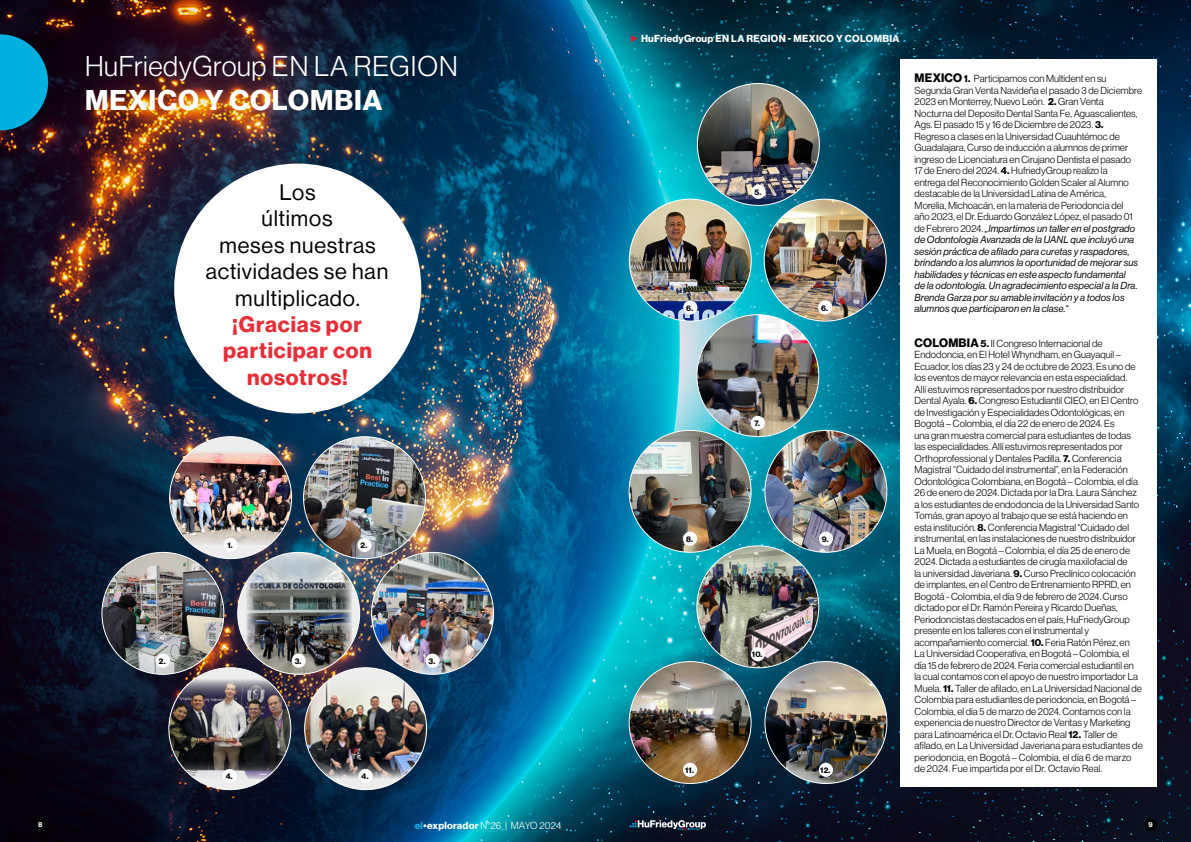
<style>
.page{position:relative;width:1191px;height:842px;background:#fff}
.page>*{position:absolute;margin:0;border:0;box-sizing:border-box;transform-origin:0 0}
.t1{font:28px "N Haas Grotesk DS Pro 45 Lt";letter-spacing:.02em;color:#fff}
.t2{font:28px "N Haas Grotesk DS Pro 75 Bd";letter-spacing:.035em;color:#fff}
.t3{font:22px/26.4px "N Haas Grotesk DS Pro 55 Rg";letter-spacing:.035em;color:#000;text-align:center}
.t4{font:22px/26.4px "N Haas Grotesk DS Pro 75 Bd";letter-spacing:.04em;color:#e72f39;text-align:center}
.t5{font:10px/11.5px "N Haas Grotesk DS Pro 45 Lt";letter-spacing:.005em;color:#000}
.t6{font:10px/11.5px "N Haas Grotesk DS Pro 56 It";letter-spacing:.005em;color:#000}
.t7{font:10px "N Haas Grotesk DS Pro 75 Bd";letter-spacing:.035em;color:#fff}
.t8{font:10px "N Haas Grotesk DS Pro 45 Lt";letter-spacing:.015em;color:#fff}
.t9{font:8px "N Haas Grotesk DS Pro 75 Bd";color:#000}
.t10{font:7px "N Haas Grotesk DS Pro 75 Bd";color:#fff}
.s1{font-family:"N Haas Grotesk DS Pro 75 Bd";font-size:12px}
.s2{font-family:"N Haas Grotesk DS Pro 75 Bd"}
.s3{font-family:"N Haas Grotesk DS Pro 45 Lt"}
.s4{font-family:"N Haas Grotesk DS Pro 75 Bd";color:#00b0e1}
.s5{font-family:"N Haas Grotesk DS Pro 75 Bd";color:#ededed}
</style>
<div class="page">
<img style="left:0;top:0;width:1191px;height:842px">
<div style="left:34px;top:818px;width:13px;height:13px;background:#000;border-radius:50%"></div>
<div style="left:1144px;top:818px;width:13px;height:13px;background:#000;border-radius:50%"></div>
<svg style="left:629px;top:820px;width:77px;height:10px"></svg>
<div style="left:174px;top:164px;width:247px;height:249px;background:#fff;border-radius:50%"></div>
<svg style="left:631px;top:35px;width:6px;height:7px"></svg>
<div style="left:900px;top:59px;width:257px;height:727px;background:#fff"></div>
<img style="left:102px;top:552px;width:122px;height:122px;border-radius:61px">
<img style="left:371px;top:552px;width:122px;height:122px">
<img style="left:303px;top:437px;width:122px;height:121px">
<div style="left:169px;top:668px;width:122px;height:122px;background:#ededed;border-radius:50%"></div>
<img style="left:169px;top:678px;width:122px;height:101px">
<div style="left:238px;top:552px;width:122px;height:122px;background:#ededed;border-radius:50%"></div>
<img style="left:246px;top:552px;width:105px;height:122px">
<div style="left:170px;top:437px;width:121px;height:122px;background:#ededed;border-radius:50%"></div>
<img style="left:170px;top:451px;width:121px;height:94px">
<div style="left:305px;top:668px;width:121px;height:122px;background:#ededed;border-radius:50%"></div>
<img style="left:305px;top:679px;width:121px;height:100px">
<div style="left:156px;top:653px;width:14px;height:15px;background:#fff;border-radius:50%"></div>
<div style="left:425px;top:653px;width:15px;height:15px;background:#fff;border-radius:50%"></div>
<div style="left:357px;top:538px;width:14px;height:14px;background:#fff;border-radius:50%"></div>
<div style="left:223px;top:769px;width:14px;height:14px;background:#fff;border-radius:50%"></div>
<div style="left:291px;top:653px;width:15px;height:15px;background:#fff;border-radius:50%"></div>
<div style="left:223px;top:538px;width:15px;height:14px;background:#fff;border-radius:50%"></div>
<div style="left:358px;top:769px;width:15px;height:14px;background:#fff;border-radius:50%"></div>
<img style="left:629px;top:661px;width:122px;height:122px;border-radius:61px">
<img style="left:629px;top:430px;width:122px;height:122px;border-radius:61px">
<img style="left:697px;top:315px;width:122px;height:122px;border-radius:61px">
<img style="left:697px;top:83px;width:122px;height:122px;border-radius:61px">
<img style="left:765px;top:661px;width:122px;height:122px;border-radius:61px">
<img style="left:765px;top:430px;width:122px;height:122px;border-radius:61px">
<img style="left:629px;top:199px;width:122px;height:122px;border-radius:61px">
<img style="left:697px;top:546px;width:122px;height:122px;border-radius:61px">
<img style="left:764px;top:199px;width:122px;height:122px;border-radius:61px">
<div style="left:683px;top:763px;width:14px;height:14px;background:#fff;border-radius:50%"></div>
<div style="left:683px;top:531px;width:14px;height:15px;background:#fff;border-radius:50%"></div>
<div style="left:750px;top:416px;width:15px;height:14px;background:#fff;border-radius:50%"></div>
<div style="left:751px;top:185px;width:14px;height:14px;background:#fff;border-radius:50%"></div>
<div style="left:819px;top:763px;width:14px;height:14px;background:#fff;border-radius:50%"></div>
<div style="left:819px;top:531px;width:14px;height:15px;background:#fff;border-radius:50%"></div>
<div style="left:683px;top:300px;width:14px;height:14px;background:#fff;border-radius:50%"></div>
<div style="left:750px;top:647px;width:15px;height:14px;background:#fff;border-radius:50%"></div>
<div style="left:818px;top:300px;width:14px;height:14px;background:#fff;border-radius:50%"></div>
<svg style="left:0;top:34px;width:48px;height:96px;background:#048bb4"></svg>
<h1 class="t1" style="left:85px;top:51px;width:374px">HuFriedyGroup EN LA REGION</h1>
<h1 class="t2" style="left:85px;top:84px;width:299px">MEXICO Y COLOMBIA</h1>
<h2 class="t3" style="left:206px;top:179px;width:184px">Los<br>últimos<br>meses nuestras actividades se han multiplicado.</h2>
<h2 class="t4" style="left:223px;top:311px;width:150px">¡Gracias por participar con nosotros!</h2>
<p class="t9" style="left:227px;top:541px;width:7px">1.</p>
<p class="t9" style="left:360px;top:541px;width:8px">2.</p>
<p class="t9" style="left:159px;top:656px;width:8px">2.</p>
<p class="t9" style="left:428px;top:656px;width:8px">3.</p>
<p class="t9" style="left:295px;top:656px;width:8px">3.</p>
<p class="t9" style="left:226px;top:772px;width:8px">4.</p>
<p class="t9" style="left:361px;top:772px;width:8px">4.</p>
<p class="t7" style="left:641px;top:33px;width:260px">HuFriedyGroup EN LA REGION - MEXICO Y COLOMBIA</p>
<p class="t9" style="left:754px;top:187px;width:8px">5.</p>
<p class="t9" style="left:686px;top:303px;width:8px">6.</p>
<p class="t9" style="left:821px;top:303px;width:8px">6.</p>
<p class="t9" style="left:754px;top:419px;width:7px">7.</p>
<p class="t9" style="left:686px;top:534px;width:8px">8.</p>
<p class="t9" style="left:822px;top:534px;width:8px">9.</p>
<p class="t9" style="left:752px;top:650px;width:12px">10.</p>
<p class="t9" style="left:685px;top:765px;width:10px">11.</p>
<p class="t9" style="left:820px;top:765px;width:12px">12.</p>
<p class="t5" style="left:914px;top:73px;width:229px"><span class="s1">MEXICO</span> <span class="s2">1.</span> Participamos con Multident en su Segunda Gran Venta Navideña el pasado 3 de Diciembre 2023 en Monterrey, Nuevo León. <span class="s2">2.</span> Gran Venta Nocturna del Deposito Dental Santa Fe, Aguascalientes, Ags. El pasado 15 y 16 de Diciembre de 2023. <span class="s2">3.<br></span>Regreso a clases en la Universidad Cuauhtémoc de Guadalajara, Curso de inducción a alumnos de primer ingreso de Licenciatura en Cirujano Dentista el pasado<br>17 de Enero del 2024. <span class="s2">4.</span> HufriedyGroup realizo la<br>entrega del Reconocimiento Golden Scaler al Alumno destacable de la Universidad Latina de América,<br>Morelia, Michoacán, en la materia de Periodoncia del<br>año 2023, el Dr. Eduardo González López, el pasado 01</p>
<p class="t6" style="left:914px;top:223px;width:225px"><span class="s3">de Febrero 2024.</span> „Impartimos un taller en el postgrado de Odontología Avanzada de la UANL que incluyó una sesión práctica de afilado para curetas y raspadores, brindando a los alumnos la oportunidad de mejorar sus habilidades y técnicas en este aspecto fundamental de la odontología. Un agradecimiento especial a la Dra.<br>Brenda Garza por su amable invitación y a todos los alumnos que participaron en la clase.“</p>
<p class="t5" style="left:914px;top:337px;width:230px"><span class="s1">COLOMBIA</span> <span class="s2">5.</span> II Congreso Internacional de Endodoncia, en El Hotel Whyndham, en Guayaquil – Ecuador, los días 23 y 24 de octubre de 2023. Es uno de los eventos de mayor relevancia en esta especialidad.<br>Allí estuvimos representados por nuestro distribuidor Dental Ayala. <span class="s2">6.</span> Congreso Estudiantil CIEO, en El Centro de Investigación y Especialidades Odontológicas, en Bogotá – Colombia, el día 22 de enero de 2024. Es<br>una gran muestra comercial para estudiantes de todas las especialidades. Allí estuvimos representados por Orthoprofessional y Dentales Padilla. <span class="s2">7.</span> Conferencia Magistral “Cuidado del instrumental”, en la Federación Odontológica Colombiana, en Bogotá – Colombia, el día 26 de enero de 2024. Dictada por la Dra. Laura Sánchez a los estudiantes de endodoncia de la Universidad Santo Tomás, gran apoyo al trabajo que se está haciendo en esta institución. <span class="s2">8.</span> Conferencia Magistral “Cuidado del instrumental, en las instalaciones de nuestro distribuidor La Muela, en Bogotá – Colombia, el día 25 de enero de 2024. Dictada a estudiantes de cirugía maxilofacial de<br>la universidad Javeriana. <span class="s2">9.</span> Curso Preclínico colocación de implantes, en el Centro de Entrenamiento RPRD, en Bogotá - Colombia, el día 9 de febrero de 2024. Curso dictado por el Dr. Ramón Pereira y Ricardo Dueñas, Periodoncistas destacados en el país, HuFriedyGroup presente en los talleres con el instrumental y acompañamiento comercial. <span class="s2">10.</span> Feria Ratón Pérez, en La Universidad Cooperativa, en Bogotá – Colombia, el día 15 de febrero de 2024. Feria comercial estudiantil en la cual contamos con el apoyo de nuestro importador La Muela. <span class="s2">11.</span> Taller de afilado, en La Universidad Nacional de Colombia para estudiantes de periodoncia, en Bogotá – Colombia, el día 5 de marzo de 2024. Contamos con la experiencia de nuestro Director de Ventas y Marketing para Latinoamérica el Dr. Octavio Real <span class="s2">12.</span> Taller de afilado, en La Universidad Javeriana para estudiantes de periodoncia, en Bogotá – Colombia, el día 6 de marzo de 2024. Fue impartida por el Dr. Octavio Real.</p>
<p class="t10" style="left:38px;top:821px;width:6px">8</p>
<p class="t8" style="left:415px;top:819px;width:148px"><span class="s4">el</span><span class="s5">•</span><span class="s2">explorador</span> N°26 | MAYO 2024</p>
<p class="t10" style="left:1148px;top:821px;width:6px">9</p>
</div>
